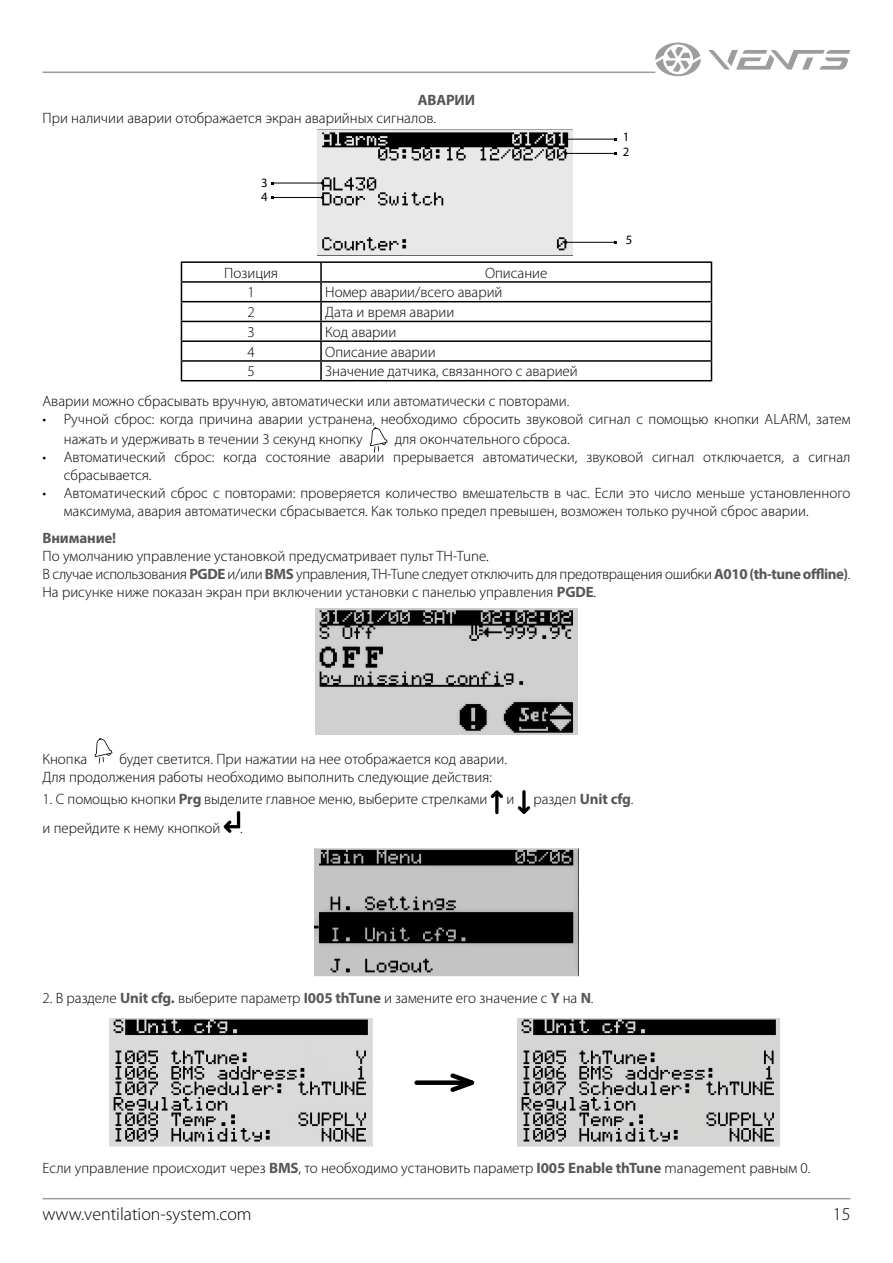
<style>
.page{position:relative;width:893px;height:1263px;background:#fff}
.page>*{position:absolute;margin:0;border:0;box-sizing:border-box;transform-origin:0 0}
.t1{font:300 18px "Myriad Pro";color:#000}
.t2{font:300 15px/18px "Myriad Pro";color:#000}
.t3{font:700 15px "Myriad Pro";letter-spacing:-.01em;color:#575756}
.t4{font:12.75px/14.1px "Myriad Pro";color:#000}
.s1{font-weight:700;color:#575756}
</style>
<div class="page">
<hr style="left:43px;top:1198px;width:807px;height:1px;background:#9d9d9c">
<hr style="left:43px;top:72px;width:612px;height:1px;background:#9d9d9c">
<svg style="left:708px;top:50px;width:142px;height:20px"></svg>
<svg style="left:655px;top:43px;width:46px;height:33px"></svg>
<img style="left:317px;top:129px;width:255px;height:126px">
<hr style="left:272px;top:183px;width:50px;height:1px;background:#000">
<hr style="left:566px;top:139px;width:50px;height:1px;background:#000">
<hr style="left:566px;top:242px;width:50px;height:1px;background:#000">
<hr style="left:566px;top:153px;width:50px;height:1px;background:#000">
<hr style="left:272px;top:197px;width:50px;height:1px;background:#000">
<hr style="left:181px;top:261px;width:140px;height:2px;background:#000">
<hr style="left:321px;top:261px;width:391px;height:2px;background:#000">
<hr style="left:181px;top:281px;width:140px;height:2px;background:#000">
<hr style="left:321px;top:281px;width:391px;height:2px;background:#000">
<hr style="left:181px;top:301px;width:140px;height:1px;background:#000">
<hr style="left:321px;top:301px;width:391px;height:1px;background:#000">
<hr style="left:181px;top:321px;width:140px;height:1px;background:#000">
<hr style="left:321px;top:321px;width:391px;height:1px;background:#000">
<hr style="left:181px;top:340px;width:140px;height:2px;background:#000">
<hr style="left:321px;top:340px;width:391px;height:2px;background:#000">
<hr style="left:181px;top:360px;width:140px;height:2px;background:#000">
<svg style="left:181px;top:263px;width:1px;height:117px"></svg>
<hr style="left:321px;top:360px;width:391px;height:2px;background:#000">
<svg style="left:320px;top:263px;width:2px;height:117px"></svg>
<svg style="left:711px;top:263px;width:1px;height:117px"></svg>
<hr style="left:181px;top:380px;width:140px;height:1px;background:#000">
<hr style="left:321px;top:380px;width:391px;height:1px;background:#000">
<svg style="left:370px;top:427px;width:18px;height:26px"></svg>
<img style="left:316px;top:608px;width:261px;height:127px">
<svg style="left:95px;top:738px;width:17px;height:25px"></svg>
<svg style="left:491px;top:790px;width:12px;height:24px"></svg>
<svg style="left:518px;top:790px;width:12px;height:24px"></svg>
<svg style="left:224px;top:811px;width:16px;height:22px"></svg>
<img style="left:314px;top:848px;width:265px;height:128px">
<img style="left:110px;top:1019px;width:263px;height:127px">
<div style="left:417px;top:1080px;width:55px;height:5px;background:#000"></div>
<svg style="left:447px;top:1073px;width:28px;height:19px"></svg>
<img style="left:518px;top:1019px;width:262px;height:127px">
<p class="t3" style="left:418px;top:90px;width:59px">АВАРИИ</p>
<p class="t2" style="left:43px;top:109px;width:395px">При наличии аварии отображается экран аварийных сигналов.</p>
<p class="t4" style="left:261px;top:175px;width:8px">3<br>4</p>
<p class="t4" style="left:623px;top:129px;width:8px">1</p>
<p class="t4" style="left:623px;top:145px;width:8px">2</p>
<p class="t4" style="left:626px;top:233px;width:8px">5</p>
<p class="t2" style="left:224px;top:264px;width:55px">Позиция</p>
<p class="t2" style="left:485px;top:264px;width:64px">Описание</p>
<p class="t2" style="left:248px;top:284px;width:9px">1</p>
<p class="t2" style="left:325px;top:284px;width:179px">Номер аварии/всего аварий</p>
<p class="t2" style="left:248px;top:303px;width:9px">2</p>
<p class="t2" style="left:325px;top:303px;width:131px">Дата и время аварии</p>
<p class="t2" style="left:248px;top:323px;width:9px">3</p>
<p class="t2" style="left:325px;top:323px;width:72px">Код аварии</p>
<p class="t2" style="left:248px;top:343px;width:9px">4</p>
<p class="t2" style="left:325px;top:343px;width:112px">Описание аварии</p>
<p class="t2" style="left:248px;top:363px;width:9px">5</p>
<p class="t2" style="left:43px;top:357px;width:537px;line-height:29.7px;text-indent:283px">Значение датчика, связанного с аварией<br>Аварии можно сбрасывать вручную, автоматически или автоматически с повторами.</p>
<p class="t2" style="left:64px;top:410px;width:788px;line-height:19.8px;text-indent:-21px">• Ручной сброс: когда причина аварии устранена, необходимо сбросить звуковой сигнал с помощью кнопки ALARM, затем нажать и удерживать в течении 3 секунд кнопку</p>
<p class="t2" style="left:395px;top:430px;width:177px">для окончательного сброса.</p>
<p class="t2" style="left:64px;top:448px;width:788px;text-indent:-21px">• Автоматический сброс: когда состояние аварии прерывается автоматически, звуковой сигнал отключается, а сигнал сбрасывается.</p>
<p class="t2" style="left:64px;top:484px;width:788px;text-indent:-21px">• Автоматический сброс с повторами: проверяется количество вмешательств в час. Если это число меньше установленного максимума, авария автоматически сбрасывается. Как только предел превышен, возможен только ручной сброс аварии.</p>
<p class="t3" style="left:43px;top:528px;width:75px">Внимание!</p>
<p class="t2" style="left:43px;top:547px;width:809px">По умолчанию управление установкой предусматривает пульт TH-Tune.<br>В случае использования <span class="s1">PGDE</span> и/или <span class="s1">BMS</span> управления, TH-Tune следует отключить для предотвращения ошибки <span class="s1">А010 (th-tune offline)</span>.<br>На рисунке ниже показан экран при включении установки с панелью управления <span class="s1">PGDE</span>.</p>
<p class="t2" style="left:43px;top:750px;width:466px;text-indent:77px">будет светится. При нажатии на нее отображается код аварии.<br>Для продолжения работы необходимо выполнить следующие действия:</p>
<p class="t2" style="left:43px;top:790px;width:446px">1. С помощью кнопки <span class="s1">Prg</span> выделите главное меню, выберите стрелками</p>
<p class="t2" style="left:506px;top:790px;width:9px">и</p>
<p class="t2" style="left:534px;top:790px;width:101px">раздел <span class="s1">Unit cfg</span>.</p>
<p class="t2" style="left:43px;top:819px;width:179px">и перейдите к нему кнопкой</p>
<p class="t2" style="left:240px;top:819px;width:4px">.</p>
<p class="t2" style="left:43px;top:750px;width:46px">Кнопка</p>
<p class="t2" style="left:43px;top:989px;width:552px">2. В разделе <span class="s1">Unit cfg.</span> выберите параметр <span class="s1">I005 thTune</span> и замените его значение с <span class="s1">Y</span> на <span class="s1">N</span>.</p>
<p class="t2" style="left:43px;top:1159px;width:769px">Если управление происходит через <span class="s1">BMS</span>, то необходимо установить параметр <span class="s1">I005 Enable thTune</span> management равным 0.</p>
<p class="t1" style="left:43px;top:1204px;width:211px">www.ventilation-system.com</p>
<p class="t1" style="left:833px;top:1204px;width:19px">15</p>
</div>
